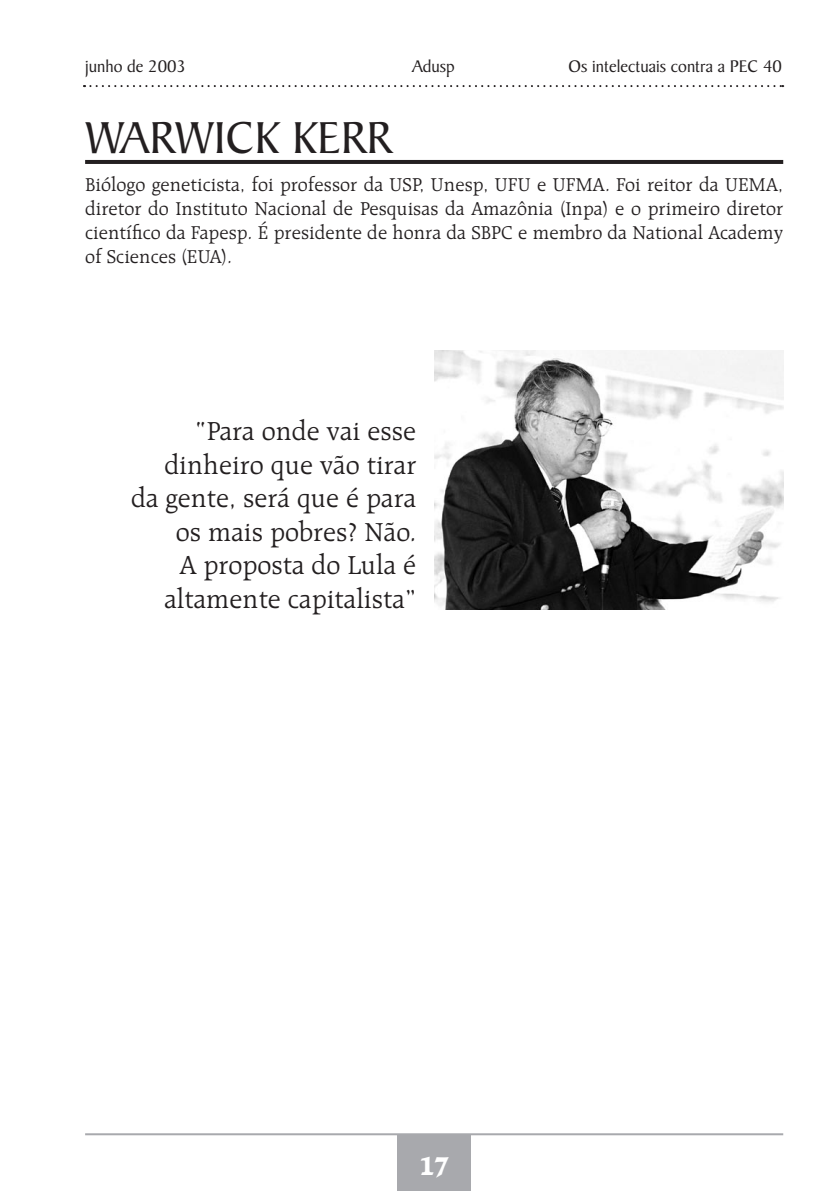
<style>
.page{position:relative;width:840px;height:1191px;background:#fff}
.page>*{position:absolute;margin:0;border:0;box-sizing:border-box;transform-origin:0 0}
.t1{font:48px "Baker Signet BT";color:#231f20}
.t2{font:300 28px/33.6px "Raleigh BT";color:#231f20;text-align:right}
.t3{font:800 28px "Raleigh BT";color:#fff}
.t4{font:300 20px/24px "Raleigh BT";color:#231f20;text-align:justify}
.t5{font:18px "Baker Signet BT";color:#231f20}
</style>
<div class="page">
<div style="left:397px;top:1134px;width:74px;height:57px;background:#a8a9ad"></div>
<hr style="left:85px;top:1133px;width:697px;height:2px;background:#a8a9ad">
<svg style="left:84px;top:85px;width:698px;height:2px"></svg>
<hr style="left:85px;top:160px;width:697px;height:4px;background:#231f20">
<img style="left:434px;top:350px;width:348px;height:259px">
<p class="t5" style="left:85px;top:56px;width:102px">junho de 2003</p>
<p class="t5" style="left:412px;top:56px;width:44px">Adusp</p>
<p class="t5" style="left:568px;top:56px;width:215px">Os intelectuais contra a PEC 40</p>
<h1 class="t1" style="left:85px;top:109px;width:308px">WARWICK KERR</h1>
<p class="t4" style="left:85px;top:172px;width:699px">Biólogo geneticista, foi professor da USP, Unesp, UFU e UFMA. Foi reitor da UEMA, diretor do Instituto Nacional de Pesquisas da Amazônia (Inpa) e o primeiro diretor científico da Fapesp. É presidente de honra da SBPC e membro da National Academy of Sciences (EUA).</p>
<h2 class="t2" style="left:131px;top:414px;width:286px">“Para onde vai esse dinheiro que vão tirar da gente, será que é para os mais pobres? Não.<br>A proposta do Lula é altamente capitalista”</h2>
<h2 class="t3" style="left:419px;top:1148px;width:30px">17</h2>
</div>
